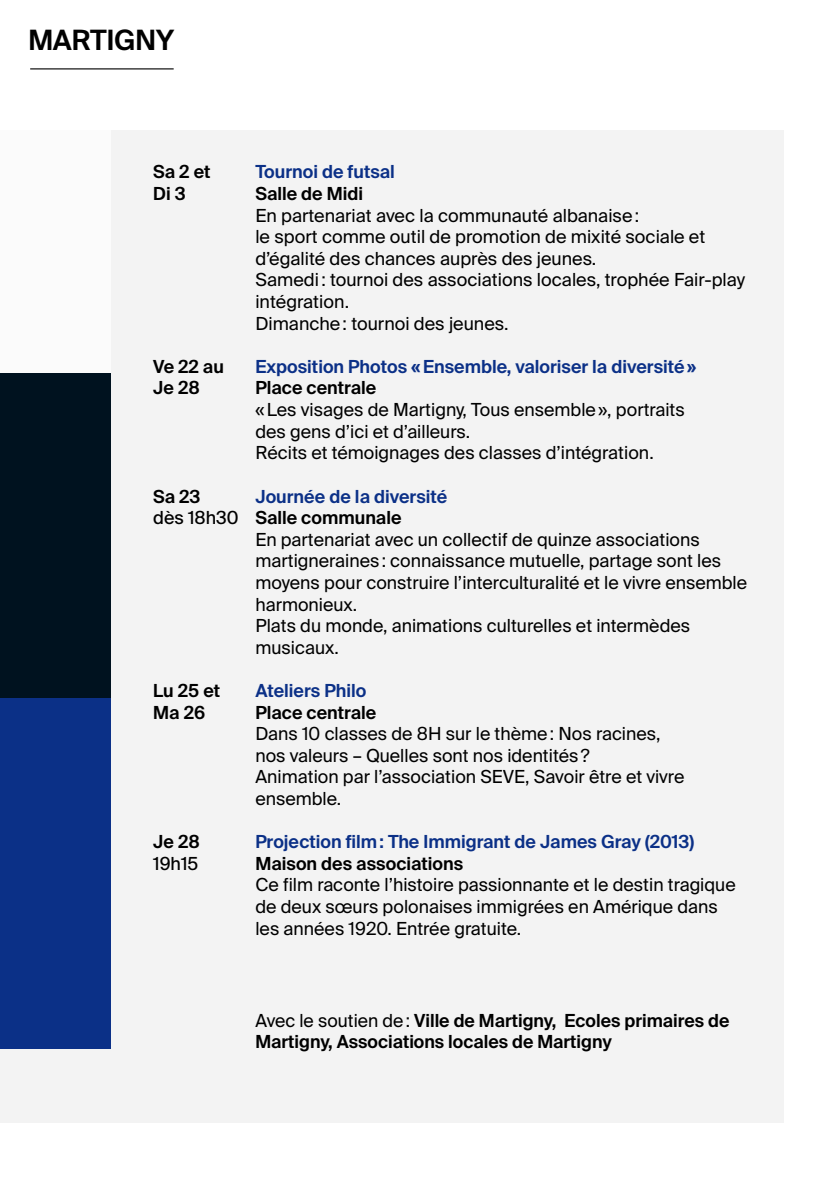
<style>
.page{position:relative;width:840px;height:1191px;background:#fff}
.page>*{position:absolute;margin:0;border:0;box-sizing:border-box;transform-origin:0 0}
.t1{font:600 28px "Suisse Intl";color:#000}
.t2{font:18px/21.6px "Suisse Intl";color:#000}
.t3{font:600 18px/21.6px "Suisse Intl";color:#000}
.t4{font:600 18px "Suisse Intl";color:#0b3087}
.t5{font:18px "Suisse Intl";color:#000}
.s1{font-weight:400}
</style>
<div class="page">
<div style="left:0;top:130px;width:782px;height:993px;background:#f3f3f3"></div>
<div style="left:0;top:697px;width:111px;height:352px;background:#0b3087"></div>
<div style="left:0;top:130px;width:111px;height:284px;background:#fbfbfb"></div>
<hr style="left:30px;top:68px;width:143px;height:1px;background:#000">
<div style="left:0;top:372px;width:111px;height:325px;background:#00121f"></div>
<h1 class="t1" style="left:28px;top:24px;width:147px">MARTIGNY</h1>
<p class="t3" style="left:153px;top:161px;width:59px">Sa 2 et</p>
<p class="t4" style="left:255px;top:162px;width:141px">Tournoi de futsal</p>
<p class="t3" style="left:153px;top:183px;width:34px">Di 3</p>
<p class="t3" style="left:255px;top:183px;width:109px">Salle de Midi</p>
<p class="t2" style="left:255px;top:205px;width:491px">En partenariat avec la communauté albanaise:<br>le sport comme outil de promotion de mixité sociale et d’égalité des chances auprès des jeunes.<br>Samedi : tournoi des associations locales, trophée Fair-play intégration.<br>Dimanche: tournoi des jeunes.</p>
<p class="t3" style="left:153px;top:356px;width:72px">Ve 22 au</p>
<p class="t4" style="left:255px;top:356px;width:442px">Exposition Photos «Ensemble, valoriser la diversité»</p>
<p class="t3" style="left:153px;top:377px;width:48px">Je 28</p>
<p class="t3" style="left:255px;top:377px;width:122px">Place centrale</p>
<p class="t2" style="left:255px;top:399px;width:430px">«Les visages de Martigny, Tous ensemble», portraits des gens d’ici et d’ailleurs.<br>Récits et témoignages des classes d’intégration.</p>
<p class="t3" style="left:153px;top:485px;width:49px">Sa 23</p>
<p class="t4" style="left:255px;top:486px;width:193px">Journée de la diversité</p>
<p class="t3" style="left:153px;top:507px;width:250px"><span class="s1">dès 18h30</span> Salle communale</p>
<p class="t2" style="left:255px;top:529px;width:445px">En partenariat avec un collectif de quinze associations</p>
<p class="t2" style="left:255px;top:550px;width:467px">martigneraines: connaissance mutuelle, partage sont les</p>
<p class="t2" style="left:255px;top:572px;width:493px">moyens pour construire l’interculturalité et le vivre ensemble</p>
<p class="t2" style="left:255px;top:593px;width:103px">harmonieux.</p>
<p class="t2" style="left:255px;top:615px;width:436px">Plats du monde, animations culturelles et intermèdes</p>
<p class="t2" style="left:255px;top:637px;width:85px">musicaux.</p>
<p class="t3" style="left:153px;top:680px;width:68px">Lu 25 et</p>
<p class="t4" style="left:255px;top:680px;width:112px">Ateliers Philo</p>
<p class="t3" style="left:153px;top:701px;width:53px">Ma 26</p>
<p class="t3" style="left:255px;top:701px;width:122px">Place centrale</p>
<p class="t2" style="left:255px;top:723px;width:430px">Dans 10 classes de 8H sur le thème: Nos racines, nos valeurs – Quelles sont nos identités?<br>Animation par l’association SEVE, Savoir être et vivre ensemble.</p>
<p class="t3" style="left:153px;top:831px;width:48px">Je 28</p>
<p class="t4" style="left:255px;top:831px;width:440px">Projection film: The Immigrant de James Gray (2013)</p>
<p class="t5" style="left:153px;top:853px;width:46px">19h15</p>
<p class="t3" style="left:255px;top:853px;width:209px">Maison des associations</p>
<p class="t2" style="left:255px;top:874px;width:481px">Ce film raconte l’histoire passionnante et le destin tragique de deux sœurs polonaises immigrées en Amérique dans les années 1920. Entrée gratuite.</p>
<p class="t3" style="left:255px;top:1009px;width:475px"><span class="s1">Avec le soutien de:</span> Ville de Martigny, Ecoles primaires de<br>Martigny, Associations locales de Martigny</p>
</div>
